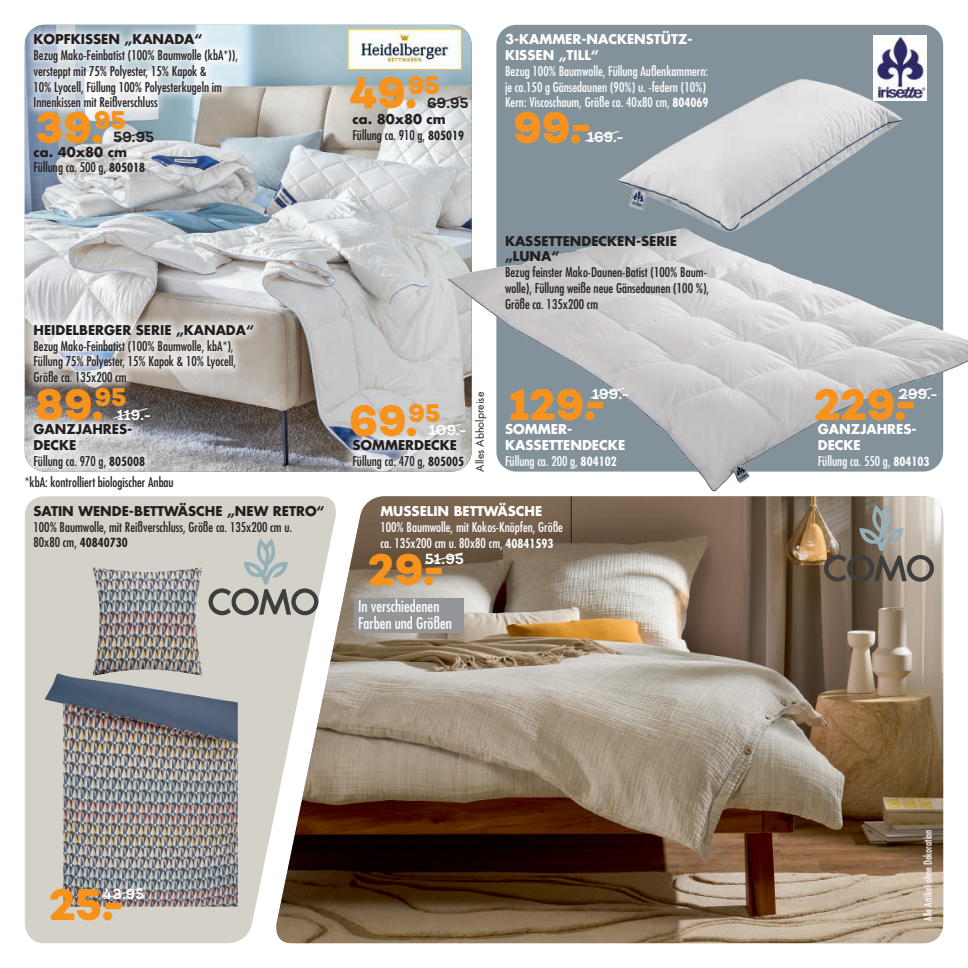
<style>
.page{position:relative;width:968px;height:968px;background:#fff}
.page>*{position:absolute;margin:0;border:0;box-sizing:border-box;transform-origin:0 0}
.t1{font:800 42.35px "Fibra One";color:#f7931d}
.t2{font:800 42px "Fibra One";letter-spacing:-.01em;color:#f7931d}
.t3{font:800 24.5px "Fibra One";color:#f7931d}
.t4{font:condensed 15.75px/17.5px "Futura Std";color:#fff}
.t5{font:700 14.17px "Fibra One";letter-spacing:.015em;color:#fff}
.t6{font:700 14px "Fibra One";letter-spacing:.01em;color:#fff}
.t7{font:700 14px "Fibra One";letter-spacing:.015em;color:#231f20}
.t8{font:700 13.3px/15.9px "Futura Std";color:#fff}
.t9{font:condensed 13.12px/15.8px "Futura Std";color:#231f20}
.t10{font:condensed 13.12px/15.8px "Futura Std";color:#fff}
.t11{font:700 13.12px/15.8px "Futura Std";color:#231f20}
.t12{font:700 13.12px/15.8px "Futura Std";color:#fff}
.t13{font:condensed 10.5px "Futura Std";color:#fff}
.t14{font:10.5px "Futura Std";color:#231f20}
.s1{font-weight:700;font-stretch:normal}
.s2{font-weight:700;font-size:12.25px}
.s3{font-weight:400;font-stretch:condensed}
.s4{font-stretch:condensed;font-size:12.25px}
</style>
<div class="page">
<div style="left:25px;top:496px;width:247px;height:447px;background:#d4d2c8"></div>
<img style="left:274px;top:496px;width:669px;height:447px">
<img style="left:25px;top:25px;width:446px;height:446px">
<div style="left:24px;top:24px;width:223px;height:94px;background:#fff;opacity:.75"></div>
<div style="left:24px;top:315px;width:239px;height:77px;background:#fff;opacity:.75"></div>
<img style="left:347px;top:29px;width:114px;height:40px">
<svg style="left:113px;top:130px;width:35px;height:12px"></svg>
<svg style="left:426px;top:95px;width:36px;height:12px"></svg>
<div style="left:343px;top:430px;width:130px;height:48px;background:#fff;opacity:.75"></div>
<div style="left:24px;top:414px;width:131px;height:64px;background:#fff;opacity:.75"></div>
<svg style="left:426px;top:423px;width:17px;height:12px"></svg>
<svg style="left:113px;top:407px;width:35px;height:12px"></svg>
<div style="left:496px;top:25px;width:447px;height:446px;background:#83929a;border-radius:20px"></div>
<svg style="left:208px;top:538px;width:110px;height:77px;background:#babbb4"></svg>
<img style="left:45px;top:566px;width:193px;height:341px">
<svg style="left:103px;top:886px;width:40px;height:13px"></svg>
<div style="left:354px;top:598px;width:109px;height:34px;background:#939598"></div>
<svg style="left:424px;top:552px;width:39px;height:12px"></svg>
<svg style="left:823px;top:505px;width:110px;height:76px;background:#8a8276"></svg>
<img style="left:443px;top:224px;width:524px;height:268px">
<img style="left:873px;top:36px;width:53px;height:65px">
<svg style="left:897px;top:387px;width:35px;height:12px"></svg>
<svg style="left:589px;top:387px;width:36px;height:12px"></svg>
<img style="left:616px;top:77px;width:288px;height:155px">
<svg style="left:585px;top:130px;width:35px;height:12px"></svg>
<p class="t11" style="left:33px;top:31px;width:171px">KOPFKISSEN „KANADA“</p>
<p class="t9" style="left:33px;top:47px;width:206px">Bezug Mako-Feinbatist (100% Baumwolle (kbA*)), versteppt mit 75% Polyester, 15% Kapok &amp;<br>10% Lyocell, Füllung 100% Polyesterkugeln im Innenkissen mit Reißverschluss</p>
<p class="t9" style="left:33px;top:144px;width:113px"><span class="s1">ca. 40x80 cm<br></span>Füllung ca. 500 g, <span class="s2">805018</span></p>
<h3 class="t3" style="left:94px;top:104px;width:33px">95</h3>
<p class="t7" style="left:114px;top:128px;width:42px">59.95</p>
<h2 class="t2" style="left:36px;top:100px;width:69px">39.</h2>
<h2 class="t2" style="left:349px;top:65px;width:91px">49.<sup>95</sup></h2>
<p class="t7" style="left:427px;top:94px;width:43px">69.95</p>
<p class="t11" style="left:352px;top:111px;width:95px">ca. 80x80 cm</p>
<p class="t9" style="left:352px;top:127px;width:113px">Füllung ca. 910 g, <span class="s2">805019</span></p>
<p class="t12" style="left:505px;top:31px;width:189px">3-KAMMER-NACKENSTÜTZ-<br>KISSEN „TILL“</p>
<p class="t10" style="left:505px;top:63px;width:205px">Bezug 100% Baumwolle, Füllung Außenkammern: je ca.150 g Gänsedaunen (90%) u. -federn (10%)<br>Kern: Viscoschaum, Größe ca. 40x80 cm, <span class="s2">804069</span></p>
<h2 class="t2" style="left:513px;top:100px;width:80px">99.-</h2>
<p class="t6" style="left:587px;top:128px;width:38px">169.-</p>
<p class="t11" style="left:505px;top:233px;width:173px">KASSETTENDECKEN-SERIE „LUNA“</p>
<p class="t9" style="left:505px;top:264px;width:206px">Bezug feinster Mako-Daunen-Batist (100% Baum&shy;wolle), Füllung weiße neue Gänsedaunen (100 %),<br>Größe ca. 135x200 cm</p>
<p class="t11" style="left:33px;top:322px;width:222px">HEIDELBERGER SERIE „KANADA“</p>
<p class="t9" style="left:33px;top:337px;width:204px">Bezug Mako-Feinbatist (100% Baumwolle, kbA*),<br>Füllung 75% Polyester, 15% Kapok &amp; 10% Lyocell,<br>Größe ca. 135x200 cm</p>
<h2 class="t2" style="left:35px;top:377px;width:93px">89.<sup>95</sup></h2>
<p class="t6" style="left:117px;top:405px;width:36px">119.-</p>
<p class="t11" style="left:33px;top:421px;width:113px">GANZJAHRES-<br>DECKE<br><span class="s3">Füllung ca. 970 g,</span> <span class="s4">805008</span></p>
<h2 class="t2" style="left:349px;top:393px;width:93px">69.<sup>95</sup></h2>
<p class="t6" style="left:429px;top:421px;width:39px">109.-</p>
<p class="t9" style="left:352px;top:437px;width:113px"><span class="s1">SOMMERDECKE<br></span>Füllung ca. 470 g, <span class="s2">805005</span></p>
<p class="t14" style="left:473px;top:471px;width:81px;rotate:-90deg">Alles Abholpreise</p>
<h2 class="t2" style="left:509px;top:377px;width:98px">129.-</h2>
<p class="t6" style="left:592px;top:385px;width:38px">199.-</p>
<p class="t8" style="left:505px;top:421px;width:122px">SOMMER-<br>KASSETTENDECKE</p>
<p class="t10" style="left:505px;top:453px;width:113px">Füllung ca. 200 g, <span class="s2">804102</span></p>
<p class="t9" style="left:25px;top:474px;width:150px">*kbA: kontrolliert biologischer Anbau</p>
<p class="t11" style="left:33px;top:503px;width:293px">SATIN WENDE-BETTWÄSCHE „NEW RETRO“</p>
<p class="t9" style="left:33px;top:519px;width:260px">100% Baumwolle, mit Reißverschluss, Größe ca. 135x200 cm u.<br>80x80 cm, <span class="s2">40840730</span></p>
<p class="t12" style="left:380px;top:503px;width:163px">MUSSELIN BETTWÄSCHE</p>
<p class="t10" style="left:380px;top:518px;width:184px">100% Baumwolle, mit Kokos-Knöpfen, Größe ca. 135x200 cm u. 80x80 cm, <span class="s2">40841593</span></p>
<h1 class="t1" style="left:368px;top:541px;width:78px">29.-</h1>
<p class="t5" style="left:425px;top:550px;width:40px">51.95</p>
<p class="t4" style="left:358px;top:596px;width:95px">In verschiedenen<br>Farben und Größen</p>
<h1 class="t1" style="left:49px;top:876px;width:76px">25.-</h1>
<p class="t5" style="left:103px;top:885px;width:43px">43.95</p>
<h2 class="t2" style="left:813px;top:377px;width:104px">229.-</h2>
<p class="t6" style="left:898px;top:385px;width:40px">299.-</p>
<p class="t12" style="left:817px;top:421px;width:113px">GANZJAHRES-<br>DECKE<br><span class="s3">Füllung ca. 550 g,</span> <span class="s4">804103</span></p>
<p class="t13" style="left:921px;top:920px;width:93px;rotate:-90deg">Alle Artikel ohne Dekoration</p>
</div>
